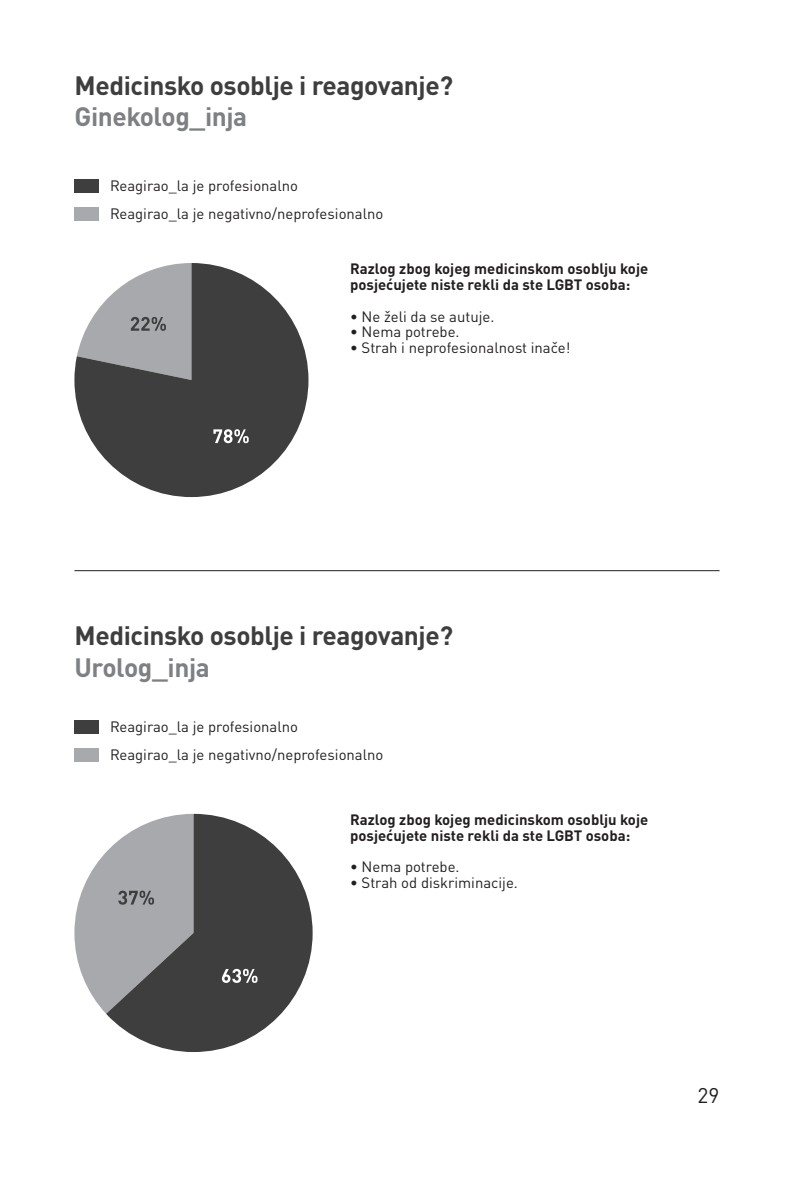
<style>
.page{position:relative;width:794px;height:1191px;background:#fff}
.page>*{position:absolute;margin:0;border:0;box-sizing:border-box;transform-origin:0 0}
.t1{font:700 26.25px "DIN Pro";letter-spacing:-.015em;color:#3e3e3f}
.t2{font:700 26.25px "DIN Pro";letter-spacing:-.015em;color:#7e8083}
.t3{font:21px "DIN Pro";color:#231f20}
.t4{font:14.88px "DIN Pro";color:#231f20}
.t5{font:700 14.88px/15.8px "DIN Pro";color:#231f20}
</style>
<div class="page">
<div style="left:74px;top:207px;width:25px;height:14px;background:#a8a9ad"></div>
<div style="left:74px;top:748px;width:25px;height:14px;background:#a8a9ad"></div>
<div style="left:74px;top:179px;width:25px;height:14px;background:#3e3e3f"></div>
<div style="left:74px;top:720px;width:25px;height:14px;background:#3e3e3f"></div>
<hr style="left:74px;top:570px;width:645px;height:1px;background:#231f20">
<svg style="left:74px;top:263px;width:234px;height:234px;fill:#3e3e3f"></svg>
<svg style="left:77px;top:263px;width:114px;height:117px"></svg>
<svg style="left:213px;top:429px;width:36px;height:14px"></svg>
<svg style="left:106px;top:814px;width:207px;height:238px;fill:#3e3e3f"></svg>
<svg style="left:74px;top:814px;width:119px;height:199px"></svg>
<svg style="left:222px;top:968px;width:35px;height:15px"></svg>
<p class="t1" style="left:74px;top:63px;width:380px">Medicinsko osoblje i reagovanje?</p>
<p class="t2" style="left:74px;top:95px;width:174px">Ginekolog_inja</p>
<p class="t4" style="left:110px;top:174px;width:189px">Reagirao_la je profesionalno</p>
<p class="t4" style="left:110px;top:202px;width:275px">Reagirao_la je negativno/neprofesionalno</p>
<p class="t5" style="left:350px;top:259px;width:300px">Razlog zbog kojeg medicinskom osoblju koje posjećujete niste rekli da ste LGBT osoba:</p>
<p class="t4" style="left:350px;top:304px;width:146px">∙ Ne želi da se autuje.</p>
<p class="t4" style="left:350px;top:320px;width:111px">∙ Nema potrebe.</p>
<p class="t4" style="left:350px;top:336px;width:222px">∙ Strah i neprofesionalnost inače!</p>
<p class="t1" style="left:74px;top:614px;width:380px">Medicinsko osoblje i reagovanje?</p>
<p class="t2" style="left:74px;top:645px;width:137px">Urolog_inja</p>
<p class="t4" style="left:110px;top:714px;width:189px">Reagirao_la je profesionalno</p>
<p class="t4" style="left:110px;top:742px;width:275px">Reagirao_la je negativno/neprofesionalno</p>
<p class="t5" style="left:350px;top:810px;width:300px">Razlog zbog kojeg medicinskom osoblju koje posjećujete niste rekli da ste LGBT osoba:</p>
<p class="t4" style="left:350px;top:855px;width:111px">∙ Nema potrebe.</p>
<p class="t4" style="left:350px;top:871px;width:169px">∙ Strah od diskriminacije.</p>
<p class="t3" style="left:697px;top:1078px;width:23px">29</p>
</div>
